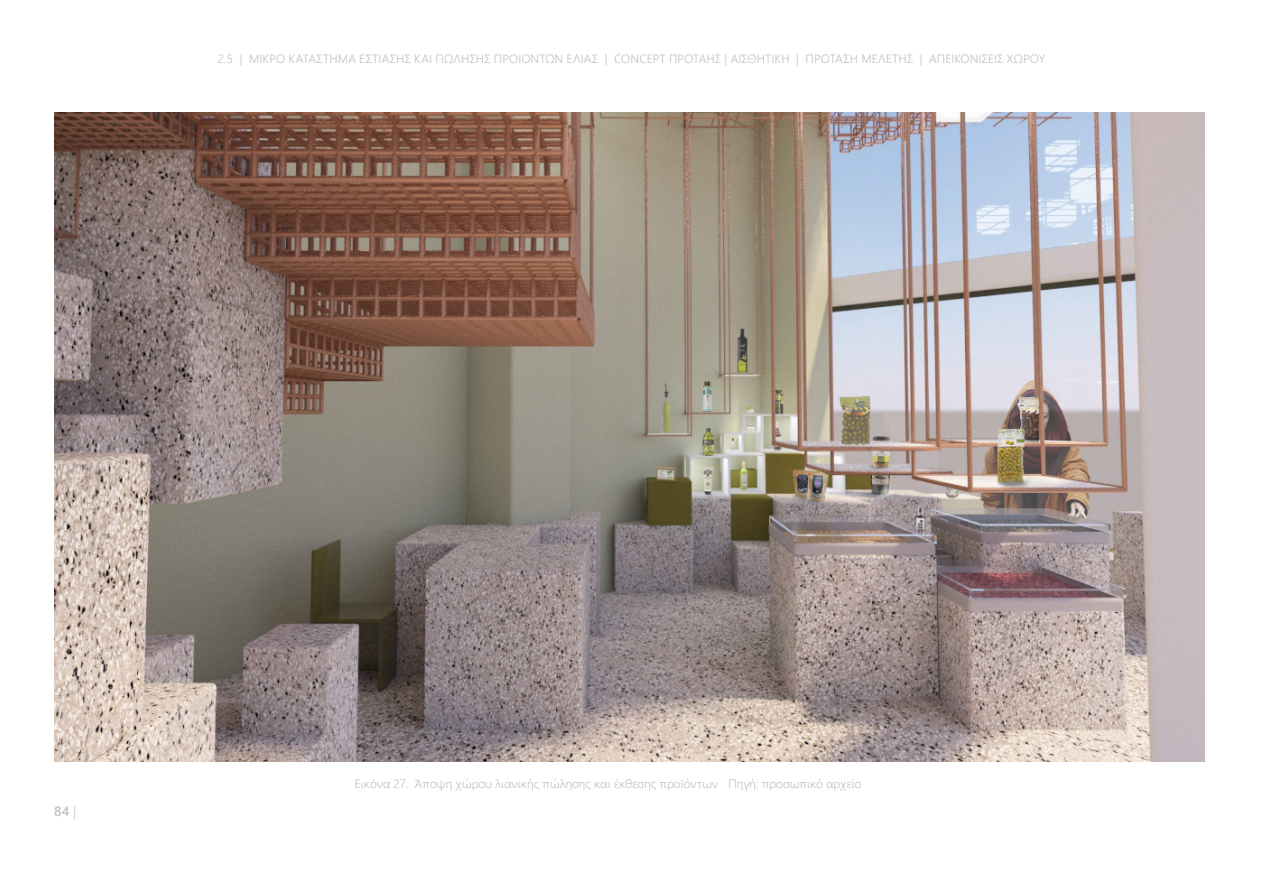
<style>
.page{position:relative;width:1263px;height:893px;background:#fff}
.page>*{position:absolute;margin:0;border:0;box-sizing:border-box;transform-origin:0 0}
.t1{font:600 13.5px "Yu Gothic UI";color:#bec0c2}
.t2{font:300 12px "Yu Gothic UI";letter-spacing:.01em;color:#bec0c2}
.t3{font:300 12px "Yu Gothic UI";color:#aaacaf}
.s1{font-weight:300}
</style>
<div class="page">
<img style="left:54px;top:112px;width:1150px;height:650px">
<p class="t2" style="left:218px;top:47px;width:313px">2.5 | Μικρο καταστημα εστιασησ και πωλησησ προιΟντ</p>
<p class="t2" style="left:545px;top:47px;width:133px">ων ελιασ | CONCEPT ΠΡΟ</p>
<p class="t2" style="left:693px;top:47px;width:14px">ΤΑΗΣ</p>
<p class="t2" style="left:725px;top:47px;width:298px">| ΑΙΣΘΗΤΙ ΚΗ | προταση μ ελετης | Απεικονίσεις ΧΩΡΟΥ</p>
<p class="t1" style="left:54px;top:804px;width:24px">84 <span class="s1">|</span></p>
<p class="t3" style="left:355px;top:772px;width:508px">Εικόνα 27. Άποψη χώρου λιανικής πώλησης και έκθεσης προϊόντων Πηγή: προσωπικό αρχείο</p>
</div>
